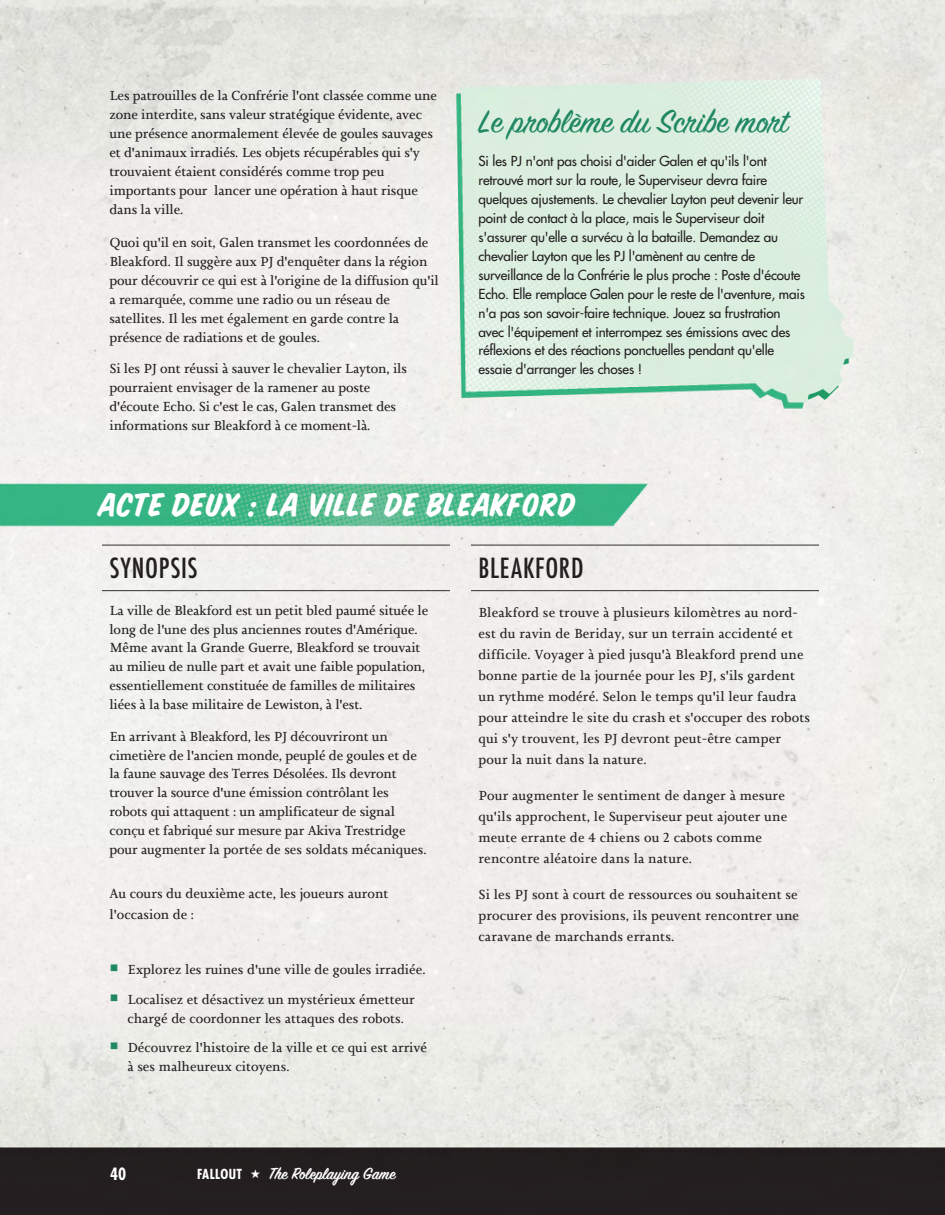
<style>
.page{position:relative;width:945px;height:1215px;background:#fff}
.page>*{position:absolute;margin:0;border:0;box-sizing:border-box;transform-origin:0 0}
.t1{font:36px "House Slant";letter-spacing:.025em;color:#fff}
.t2{font:36px "Sign Painter House Script";color:#208763}
.t3{font:500 condensed 27px "Futura";letter-spacing:.025em;color:#231f20}
.t4{font:600 18.15px "Sign Painter House Script";color:#fff}
.t5{font:700 condensed 16.5px "Futura Std";color:#fff}
.t6{font:13.5px/18.9px "Joanna Nova";letter-spacing:-.01em;color:#231f20}
.t7{font:500 13.5px/18.9px "Futura Std";letter-spacing:-.01em;color:#231f20}
.t8{font:13.5px/21px "Joanna Nova";letter-spacing:.01em;color:#231f20}
.t9{font:700 condensed 13.5px "Futura Std";letter-spacing:.025em;color:#fff}
</style>
<div class="page">
<img style="left:0;top:0;width:945px;height:1215px">
<svg style="left:251px;top:1169px;width:9px;height:9px"></svg>
<svg style="left:111px;top:965px;width:6px;height:6px"></svg>
<svg style="left:111px;top:994px;width:6px;height:7px"></svg>
<svg style="left:111px;top:1043px;width:6px;height:7px"></svg>
<p class="t6" style="left:110px;top:86px;width:329px">Les patrouilles de la Confrérie l'ont classée comme une zone interdite, sans valeur stratégique évidente, avec une présence anormalement élevée de goules sauvages et d'animaux irradiés. Les objets récupérables qui s'y trouvaient étaient considérés comme trop peu importants pour lancer une opération à haut risque dans la ville.</p>
<p class="t6" style="left:110px;top:233px;width:331px">Quoi qu'il en soit, Galen transmet les coordonnées de Bleakford. Il suggère aux PJ d'enquêter dans la région pour découvrir ce qui est à l'origine de la diffusion qu'il a remarquée, comme une radio ou un réseau de satellites. Il les met également en garde contre la présence de radiations et de goules.</p>
<p class="t6" style="left:110px;top:359px;width:299px">Si les PJ ont réussi à sauver le chevalier Layton, ils pourraient envisager de la ramener au poste d'écoute Echo. Si c'est le cas, Galen transmet des informations sur Bleakford à ce moment-là.</p>
<h1 class="t2" style="left:478px;top:105px;width:311px">Le problème du Scribe mort</h1>
<p class="t7" style="left:478px;top:152px;width:328px">Si les PJ n'ont pas choisi d'aider Galen et qu'ils l'ont retrouvé mort sur la route, le Superviseur devra faire quelques ajustements. Le chevalier Layton peut devenir leur point de contact à la place, mais le Superviseur doit s'assurer qu'elle a survécu à la bataille. Demandez au chevalier Layton que les PJ l'amènent au centre de surveillance de la Confrérie le plus proche : Poste d'écoute Echo. Elle remplace Galen pour le reste de l'aventure, mais n'a pas son savoir-faire technique. Jouez sa frustration avec l'équipement et interrompez ses émissions avec des réflexions et des réactions ponctuelles pendant qu'elle essaie d'arranger les choses !</p>
<h1 class="t1" style="left:99px;top:483px;width:479px">ACTE DEUX : LA VILLE DE BLEAKFORD</h1>
<h2 class="t3" style="left:110px;top:551px;width:90px">SYNOPSIS</h2>
<p class="t6" style="left:110px;top:601px;width:320px">La ville de Bleakford est un petit bled paumé située le long de l'une des plus anciennes routes d'Amérique.<br>Même avant la Grande Guerre, Bleakford se trouvait au milieu de nulle part et avait une faible population, essentiellement constituée de familles de militaires liées à la base militaire de Lewiston, à l'est.</p>
<p class="t6" style="left:110px;top:727px;width:319px">En arrivant à Bleakford, les PJ découvriront un cimetière de l'ancien monde, peuplé de goules et de la faune sauvage des Terres Désolées. Ils devront trouver la source d'une émission contrôlant les robots qui attaquent : un amplificateur de signal conçu et fabriqué sur mesure par Akiva Trestridge pour augmenter la portée de ses soldats mécaniques.</p>
<p class="t6" style="left:110px;top:883px;width:281px;line-height:21px">Au cours du deuxième acte, les joueurs auront l'occasion de :</p>
<p class="t6" style="left:127px;top:955px;width:300px;line-height:29.4px">Explorez les ruines d'une ville de goules irradiée.<br>Localisez et désactivez un mystérieux émetteur</p>
<p class="t6" style="left:127px;top:1009px;width:278px">chargé de coordonner les attaques des robots.</p>
<p class="t6" style="left:127px;top:1038px;width:301px">Découvrez l'histoire de la ville et ce qui est arrivé à ses malheureux citoyens.</p>
<p class="t5" style="left:110px;top:1164px;width:18px">40</p>
<p class="t9" style="left:197px;top:1165px;width:46px">FALLOUT</p>
<h3 class="t4" style="left:269px;top:1162px;width:128px">The Roleplaying Game</h3>
<h2 class="t3" style="left:478px;top:551px;width:107px">BLEAKFORD</h2>
<p class="t8" style="left:478px;top:602px;width:333px">Bleakford se trouve à plusieurs kilomètres au nord&shy;est du ravin de Beriday, sur un terrain accidenté et difficile. Voyager à pied jusqu'à Bleakford prend une bonne partie de la journée pour les PJ, s'ils gardent un rythme modéré. Selon le temps qu'il leur faudra pour atteindre le site du crash et s'occuper des robots qui s'y trouvent, les PJ devront peut-être camper pour la nuit dans la nature.</p>
<p class="t8" style="left:478px;top:785px;width:310px">Pour augmenter le sentiment de danger à mesure qu'ils approchent, le Superviseur peut ajouter une meute errante de 4 chiens ou 2 cabots comme rencontre aléatoire dans la nature.</p>
<p class="t6" style="left:478px;top:884px;width:322px;line-height:21px;text-align:justify">Si les PJ sont à court de ressources ou souhaitent se procurer des provisions, ils peuvent rencontrer une caravane de marchands errants.</p>
</div>
